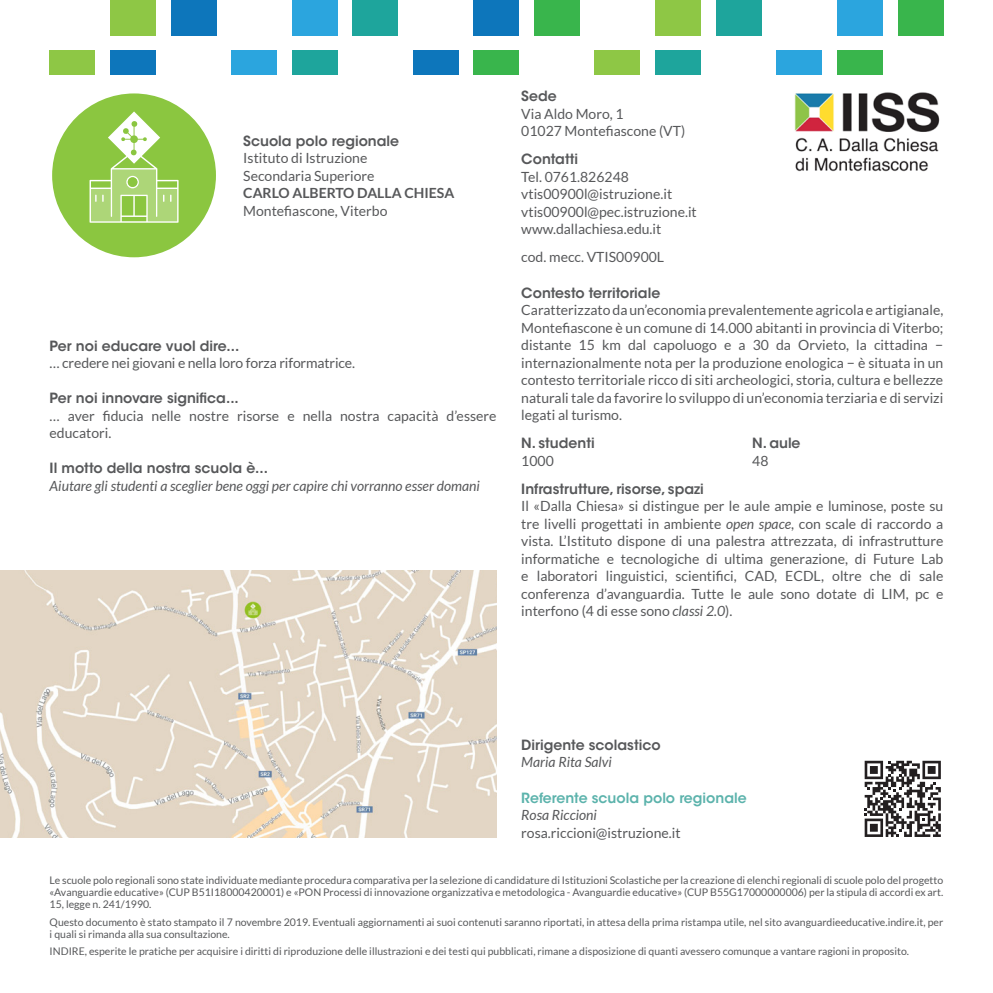
<style>
.page{position:relative;width:993px;height:993px;background:#fff}
.page>*{position:absolute;margin:0;border:0;box-sizing:border-box;transform-origin:0 0}
.testo_spiega_IDEA{font:14px/17.5px "Lato";color:#57585a;text-align:justify}
.testo_spiega_IDEA-2{font:600 14px "ITC Avant Garde Std";color:#57585a}
.testo_spiega_IDEA-3{font:italic 14px "Lato";color:#57585a}
.testo_spiega_IDEA-4{font:600 14px "ITC Avant Garde Std";color:#5cb3ac}
.testo_spiega_IDEA-5{font:700 14px "Lato";color:#57585a}
.testo_spiega_IDEA-6{font:10.5px/12.2px "Lato";color:#57585a;text-align:justify}
.s1{font-style:italic}
</style>
<div class="page">
<div style="left:837px;top:0;width:45px;height:35px;background:#2ba5de"></div>
<div style="left:776px;top:50px;width:45px;height:25px;background:#2ba5de"></div>
<div style="left:716px;top:0;width:45px;height:35px;background:#1ea59c"></div>
<div style="left:655px;top:50px;width:45px;height:25px;background:#1ea59c"></div>
<div style="left:292px;top:0;width:45px;height:35px;background:#2ba5de"></div>
<div style="left:352px;top:0;width:46px;height:35px;background:#1ea59c"></div>
<div style="left:473px;top:0;width:46px;height:35px;background:#0d76bb"></div>
<div style="left:534px;top:0;width:45px;height:35px;background:#39b54c"></div>
<div style="left:413px;top:50px;width:45px;height:25px;background:#0d76bb"></div>
<div style="left:473px;top:50px;width:46px;height:25px;background:#39b54c"></div>
<div style="left:231px;top:50px;width:46px;height:25px;background:#2ba5de"></div>
<div style="left:292px;top:50px;width:45px;height:25px;background:#1ea59c"></div>
<div style="left:110px;top:0;width:46px;height:35px;background:#8ec745"></div>
<div style="left:171px;top:0;width:45px;height:35px;background:#0d76bb"></div>
<div style="left:50px;top:50px;width:45px;height:25px;background:#8ec745"></div>
<div style="left:110px;top:50px;width:46px;height:25px;background:#0d76bb"></div>
<div style="left:897px;top:0;width:46px;height:35px;background:#39b54c"></div>
<div style="left:836px;top:50px;width:46px;height:25px;background:#39b54c"></div>
<div style="left:655px;top:0;width:45px;height:35px;background:#8ec745"></div>
<div style="left:594px;top:50px;width:46px;height:25px;background:#8ec745"></div>
<img style="left:0;top:570px;width:496px;height:267px">
<svg style="left:864px;top:760px;width:77px;height:77px"></svg>
<svg style="left:864px;top:760px;width:76px;height:76px"></svg>
<img style="left:794px;top:92px;width:146px;height:80px">
<div style="left:52px;top:93px;width:164px;height:164px;background:#8bc640;border-radius:50%"></div>
<svg style="left:89px;top:111px;width:89px;height:112px"></svg>
<p class="testo_spiega_IDEA-2" style="left:243px;top:131px;width:157px">Scuola polo regionale</p>
<p class="testo_spiega_IDEA" style="left:243px;top:149px;width:125px">Istituto di Istruzione</p>
<p class="testo_spiega_IDEA" style="left:243px;top:167px;width:133px">Secondaria Superiore</p>
<p class="testo_spiega_IDEA-5" style="left:243px;top:185px;width:212px">CARLO ALBERTO DALLA CHIESA</p>
<p class="testo_spiega_IDEA" style="left:243px;top:202px;width:146px">Montefiascone, Viterbo</p>
<p class="testo_spiega_IDEA-2" style="left:50px;top:336px;width:191px">Per noi educare vuol dire...</p>
<p class="testo_spiega_IDEA" style="left:50px;top:354px;width:307px">… credere nei giovani e nella loro forza riformatrice.</p>
<p class="testo_spiega_IDEA-2" style="left:50px;top:389px;width:191px">Per noi innovare significa...</p>
<p class="testo_spiega_IDEA" style="left:50px;top:406px;width:448px">… aver fiducia nelle nostre risorse e nella nostra capacità d’essere educatori.</p>
<p class="testo_spiega_IDEA-2" style="left:50px;top:459px;width:220px">Il motto della nostra scuola è...</p>
<p class="testo_spiega_IDEA-3" style="left:50px;top:477px;width:431px">Aiutare gli studenti a sceglier bene oggi per capire chi vorranno esser domani</p>
<p class="testo_spiega_IDEA-2" style="left:521px;top:87px;width:37px">Sede</p>
<p class="testo_spiega_IDEA" style="left:521px;top:105px;width:104px">Via Aldo Moro, 1</p>
<p class="testo_spiega_IDEA" style="left:521px;top:122px;width:165px">01027 Montefiascone (VT)</p>
<p class="testo_spiega_IDEA-2" style="left:521px;top:150px;width:58px">Contatti</p>
<p class="testo_spiega_IDEA" style="left:521px;top:168px;width:109px">Tel. 0761.826248</p>
<p class="testo_spiega_IDEA" style="left:521px;top:185px;width:152px">vtis00900l@istruzione.it</p>
<p class="testo_spiega_IDEA" style="left:521px;top:203px;width:177px">vtis00900l@pec.istruzione.it</p>
<p class="testo_spiega_IDEA" style="left:521px;top:220px;width:141px">www.dallachiesa.edu.it</p>
<p class="testo_spiega_IDEA" style="left:521px;top:248px;width:144px">cod. mecc. VTIS00900L</p>
<p class="testo_spiega_IDEA-2" style="left:521px;top:283px;width:140px">Contesto territoriale</p>
<p class="testo_spiega_IDEA" style="left:521px;top:301px;width:423px">Caratterizzato da un’economia prevalentemente agricola e artigianale, Montefiascone è un comune di 14.000 abitanti in provincia di Viterbo; distante 15 km dal capoluogo e a 30 da Orvieto, la cittadina − internazionalmente nota per la produzione enologica − è situata in un contesto territoriale ricco di siti archeologici, storia, cultura e bellezze naturali tale da favorire lo sviluppo di un’economia terziaria e di servizi legati al turismo.</p>
<p class="testo_spiega_IDEA-2" style="left:521px;top:434px;width:75px">N. studenti</p>
<p class="testo_spiega_IDEA-2" style="left:752px;top:434px;width:50px">N. aule</p>
<p class="testo_spiega_IDEA" style="left:521px;top:451px;width:34px">1000</p>
<p class="testo_spiega_IDEA" style="left:752px;top:451px;width:18px">48</p>
<p class="testo_spiega_IDEA-2" style="left:521px;top:479px;width:184px">Infrastrutture, risorse, spazi</p>
<p class="testo_spiega_IDEA" style="left:521px;top:497px;width:423px">Il «Dalla Chiesa» si distingue per le aule ampie e luminose, poste su tre livelli progettati in ambiente <span class="s1">open space</span>, con scale di raccordo a vista. L’Istituto dispone di una palestra attrezzata, di infrastrutture informatiche e tecnologiche di ultima generazione, di Future Lab e laboratori linguistici, scientifici, CAD, ECDL, oltre che di sale conferenza d’avanguardia. Tutte le aule sono dotate di LIM, pc e interfono (4 di esse sono <span class="s1">classi 2.0</span>).</p>
<p class="testo_spiega_IDEA-2" style="left:521px;top:735px;width:141px">Dirigente scolastico</p>
<p class="testo_spiega_IDEA-3" style="left:521px;top:754px;width:92px">Maria Rita Salvi</p>
<p class="testo_spiega_IDEA-4" style="left:521px;top:788px;width:227px">Referente scuola polo regionale</p>
<p class="testo_spiega_IDEA-3" style="left:521px;top:806px;width:77px">Rosa Riccioni</p>
<p class="testo_spiega_IDEA" style="left:521px;top:823px;width:161px">rosa.riccioni@istruzione.it</p>
<p class="testo_spiega_IDEA-6" style="left:50px;top:873px;width:894px">Le scuole polo regionali sono state individuate mediante procedura comparativa per la selezione di candidature di Istituzioni Scolastiche per la creazione di elenchi regionali di scuole polo del progetto «Avanguardie educative» (CUP B51I18000420001) e «PON Processi di innovazione organizzativa e metodologica - Avanguardie educative» (CUP B55G17000000006) per la stipula di accordi ex art.<br>15, legge n. 241/1990.</p>
<p class="testo_spiega_IDEA-6" style="left:50px;top:915px;width:894px">Questo documento è stato stampato il 7 novembre 2019. Eventuali aggiornamenti ai suoi contenuti saranno riportati, in attesa della prima ristampa utile, nel sito avanguardieeducative.indire.it, per i quali si rimanda alla sua consultazione.</p>
<p class="testo_spiega_IDEA-6" style="left:50px;top:945px;width:860px">INDIRE, esperite le pratiche per acquisire i diritti di riproduzione delle illustrazioni e dei testi qui pubblicati, rimane a disposizione di quanti avessero comunque a vantare ragioni in proposito.</p>
</div>
